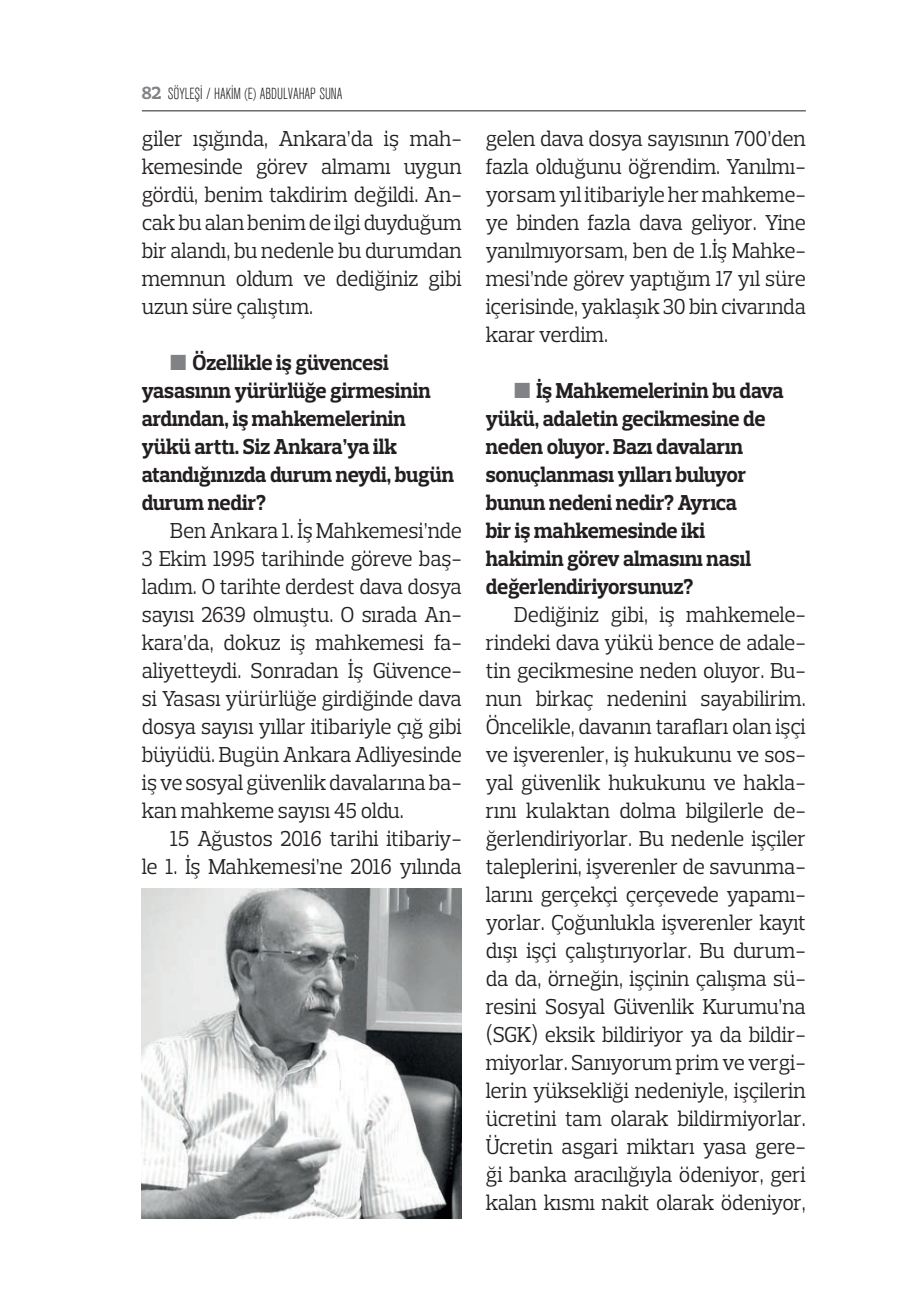
<style>
.page{position:relative;width:908px;height:1304px;background:#fff}
.page>*{position:absolute;margin:0;border:0;box-sizing:border-box;transform-origin:0 0}
.METİN{font:22px/28px "Prelo Slab";letter-spacing:-.005em;color:#231f20;text-align:justify;scale:.95 1}
.ARA_BASLIK{font:700 22px/28px "Prelo Slab";letter-spacing:-.005em;color:#231f20;scale:.95 1}
.t1{font:16px "Akzidenz Grotesk Light Cn";letter-spacing:-.005em;color:#231f20;scale:.95 1}
.s1{font-family:"Prelo Slab";font-weight:700;font-size:18px;color:#808285}
.s2{color:#808285}
</style>
<div class="page">
<hr style="left:142px;top:111px;width:663px;height:1px;background:#231f20">
<img style="left:142px;top:889px;width:319px;height:330px">
<p class="t1" style="left:142px;top:85px;width:213px"><span class="s1">82</span> SÖYLEŞİ / HAKİM (E) ABDULVAHAP SUNA</p>
<p class="METİN" style="left:142px;top:124px;width:338px">giler ışığında, Ankara’da iş mah&shy;kemesinde görev almamı uygun gördü, benim takdirim değildi. An&shy;cak bu alan benim de ilgi duyduğum bir alandı, bu nedenle bu durumdan memnun oldum ve dediğiniz gibi uzun süre çalıştım.</p>
<p class="ARA_BASLIK" style="left:142px;top:348px;width:330px;text-indent:28px"><span class="s2">■</span> Özellikle iş güvencesi yasasının yürürlüğe girmesinin ardından, iş mahkemelerinin yükü arttı. Siz Ankara’ya ilk atandığınızda durum neydi, bugün durum nedir?</p>
<p class="METİN" style="left:142px;top:516px;width:338px;text-indent:28px">Ben Ankara 1. İş Mahkemesi’nde 3 Ekim 1995 tarihinde göreve baş&shy;ladım. O tarihte derdest dava dosya sayısı 2639 olmuştu. O sırada An&shy;kara’da, dokuz iş mahkemesi fa&shy;aliyetteydi. Sonradan İş Güvence&shy;si Yasası yürürlüğe girdiğinde dava dosya sayısı yıllar itibariyle çığ gibi büyüdü. Bugün Ankara Adliyesinde iş ve sosyal güvenlik davalarına ba&shy;kan mahkeme sayısı 45 oldu.</p>
<p class="METİN" style="left:142px;top:824px;width:338px;text-align:right">15 Ağustos 2016 tarihi itibariy-<br>le 1. İş Mahkemesi’ne 2016 yılında</p>
<p class="METİN" style="left:485px;top:124px;width:338px">gelen dava dosya sayısının 700’den fazla olduğunu öğrendim. Yanılmı&shy;yorsam yıl itibariyle her mahkeme&shy;ye binden fazla dava geliyor. Yine yanılmıyorsam, ben de 1.İş Mahke&shy;mesi’nde görev yaptığım 17 yıl süre içerisinde, yaklaşık 30 bin civarında karar verdim.</p>
<p class="ARA_BASLIK" style="left:485px;top:376px;width:315px;text-indent:28px"><span class="s2">■</span> İş Mahkemelerinin bu dava yükü, adaletin gecikmesine de neden oluyor. Bazı davaların sonuçlanması yılları buluyor bunun nedeni nedir? Ayrıca<br>bir iş mahkemesinde iki hakimin görev almasını nasıl değerlendiriyorsunuz?</p>
<p class="METİN" style="left:485px;top:600px;width:338px;text-indent:28px">Dediğiniz gibi, iş mahkemele&shy;rindeki dava yükü bence de adale&shy;tin gecikmesine neden oluyor. Bu&shy;nun birkaç nedenini sayabilirim.<br>Öncelikle, davanın tarafları olan işçi ve işverenler, iş hukukunu ve sos&shy;yal güvenlik hukukunu ve hakla&shy;rını kulaktan dolma bilgilerle de&shy;ğerlendiriyorlar. Bu nedenle işçiler taleplerini, işverenler de savunma&shy;larını gerçekçi çerçevede yapamı&shy;yorlar. Çoğunlukla işverenler kayıt dışı işçi çalıştırıyorlar. Bu durum&shy;da da, örneğin, işçinin çalışma sü&shy;resini Sosyal Güvenlik Kurumu’na (SGK) eksik bildiriyor ya da bildir&shy;miyorlar. Sanıyorum prim ve vergi&shy;lerin yüksekliği nedeniyle, işçilerin ücretini tam olarak bildirmiyorlar.<br>Ücretin asgari miktarı yasa gere&shy;ği banka aracılığıyla ödeniyor, geri kalan kısmı nakit olarak ödeniyor,</p>
</div>
